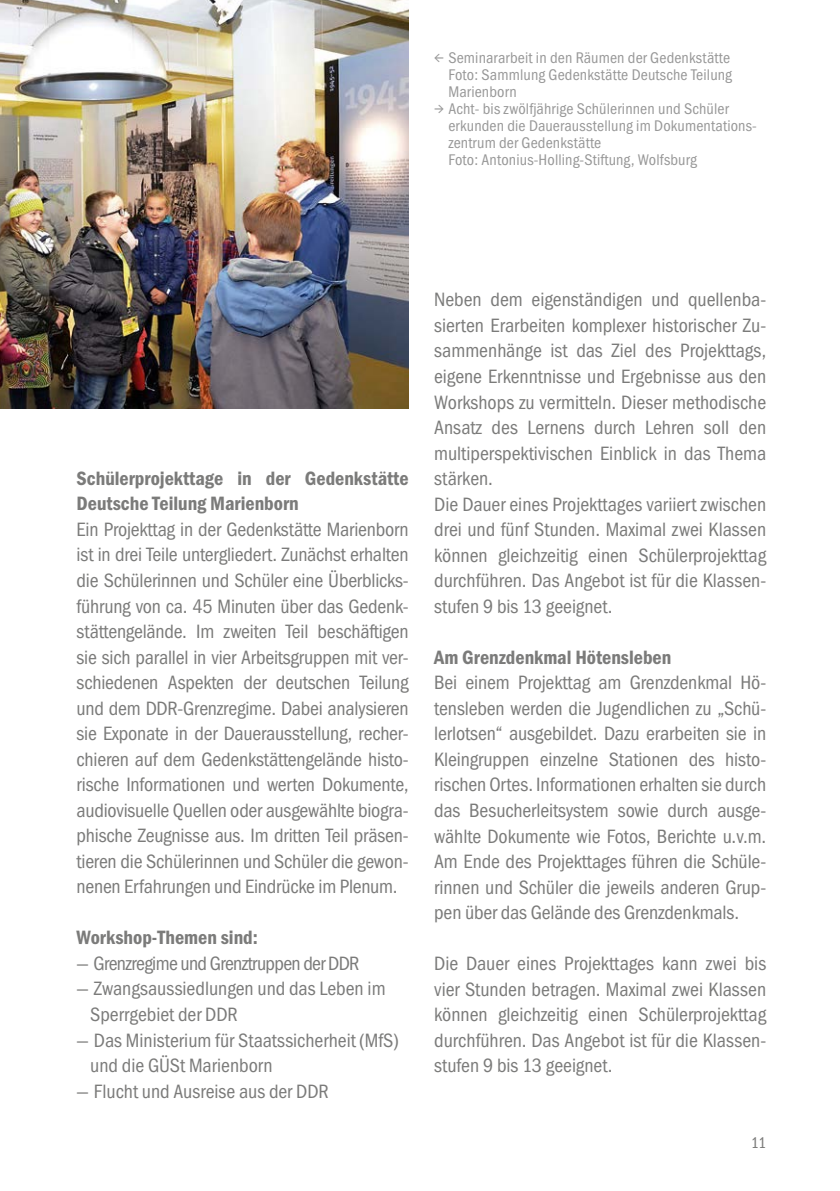
<style>
.page{position:relative;width:840px;height:1191px;background:#fff}
.page>*{position:absolute;margin:0;border:0;box-sizing:border-box;transform-origin:0 0}
.t1{font:condensed 20px/25.6px "Franklin Gothic";color:#7b7b7a;text-align:justify}
.t2{font:600 condensed 20px/25.6px "Franklin Gothic";color:#7b7b7a}
.t3{font:condensed 20px "Franklin Gothic";letter-spacing:-.03em;color:#7b7b7a}
.t4{font:condensed 16px/17px "Franklin Gothic";letter-spacing:.01em;color:#989898}
.t5{font:condensed 16px "Franklin Gothic";color:#7b7b7a}
.s1{font-family:"Source Sans Pro";font-stretch:normal}
</style>
<div class="page">
<img style="left:0;top:0;width:408px;height:408px">
<p class="t4" style="left:448px;top:49px;width:285px;text-indent:-14px"><span class="s1">←</span> Seminararbeit in den Räumen der Gedenkstätte<br>Foto: Sammlung Gedenkstätte Deutsche Teilung<br>Marienborn</p>
<p class="t4" style="left:448px;top:100px;width:310px;text-indent:-14px"><span class="s1">→</span> Acht- bis zwölfjährige Schülerinnen und Schüler erkunden die Dauerausstellung im Dokumentations&shy;zentrum der Gedenkstätte<br>Foto: Antonius-Holling-Stiftung, Wolfsburg</p>
<p class="t2" style="left:77px;top:465px;width:333px">Schülerprojekttage in der Gedenkstätte<br>Deutsche Teilung Marienborn</p>
<p class="t1" style="left:77px;top:517px;width:333px">Ein Projekttag in der Gedenkstätte Marienborn ist in drei Teile untergliedert. Zunächst erhalten die Schülerinnen und Schüler eine Überblicks&shy;führung von ca. 45 Minuten über das Gedenk&shy;stättengelände. Im zweiten Teil beschäftigen sie sich parallel in vier Arbeitsgruppen mit ver&shy;schiedenen Aspekten der deutschen Teilung und dem DDR-Grenzregime. Dabei analysieren sie Exponate in der Dauerausstellung, recher&shy;chieren auf dem Gedenkstättengelände histo&shy;rische Informationen und werten Dokumente, audiovisuelle Quellen oder ausgewählte biogra&shy;phische Zeugnisse aus. Im dritten Teil präsen&shy;tieren die Schülerinnen und Schüler die gewon&shy;nenen Erfahrungen und Eindrücke im Plenum.</p>
<p class="t2" style="left:77px;top:925px;width:183px">Workshop-Themen sind:</p>
<p class="t3" style="left:77px;top:952px;width:284px">— Grenzregime und Grenztruppen der DDR</p>
<p class="t1" style="left:90px;top:976px;width:297px;text-indent:-14px">— Zwangsaussiedlungen und das Leben im<br>Sperrgebiet der DDR</p>
<p class="t1" style="left:90px;top:1027px;width:309px;text-indent:-14px">— Das Ministerium für Staatssicherheit (MfS) und die GÜSt Marienborn</p>
<p class="t1" style="left:77px;top:1078px;width:253px">— Flucht und Ausreise aus der DDR</p>
<p class="t1" style="left:434px;top:287px;width:333px;text-align:left">Neben dem eigenständigen und quellenba&shy;sierten Erarbeiten komplexer historischer Zu&shy;sammenhänge ist das Ziel des Projekttags, eigene Erkenntnisse und Ergebnisse aus den Workshops zu vermitteln. Dieser methodische Ansatz des Lernens durch Lehren soll den multiperspektivischen Einblick in das Thema stärken.<br>Die Dauer eines Projekttages variiert zwischen drei und fünf Stunden. Maximal zwei Klassen können gleichzeitig einen Schülerprojekttag durchführen. Das Angebot ist für die Klassen&shy;stufen 9 bis 13 geeignet.</p>
<p class="t2" style="left:434px;top:644px;width:238px">Am Grenzdenkmal Hötensleben</p>
<p class="t1" style="left:434px;top:670px;width:333px">Bei einem Projekttag am Grenzdenkmal Hö&shy;tensleben werden die Jugendlichen zu „Schü&shy;lerlotsen“ ausgebildet. Dazu erarbeiten sie in Kleingruppen einzelne Stationen des histo&shy;rischen Ortes. Informationen erhalten sie durch das Besucherleitsystem sowie durch ausge&shy;wählte Dokumente wie Fotos, Berichte u.v.m.<br>Am Ende des Projekttages führen die Schüle&shy;rinnen und Schüler die jeweils anderen Grup&shy;pen über das Gelände des Grenzdenkmals.</p>
<p class="t1" style="left:434px;top:951px;width:333px">Die Dauer eines Projekttages kann zwei bis vier Stunden betragen. Maximal zwei Klassen können gleichzeitig einen Schülerprojekttag durchführen. Das Angebot ist für die Klassen&shy;stufen 9 bis 13 geeignet.</p>
<p class="t5" style="left:750px;top:1134px;width:17px">11</p>
</div>
